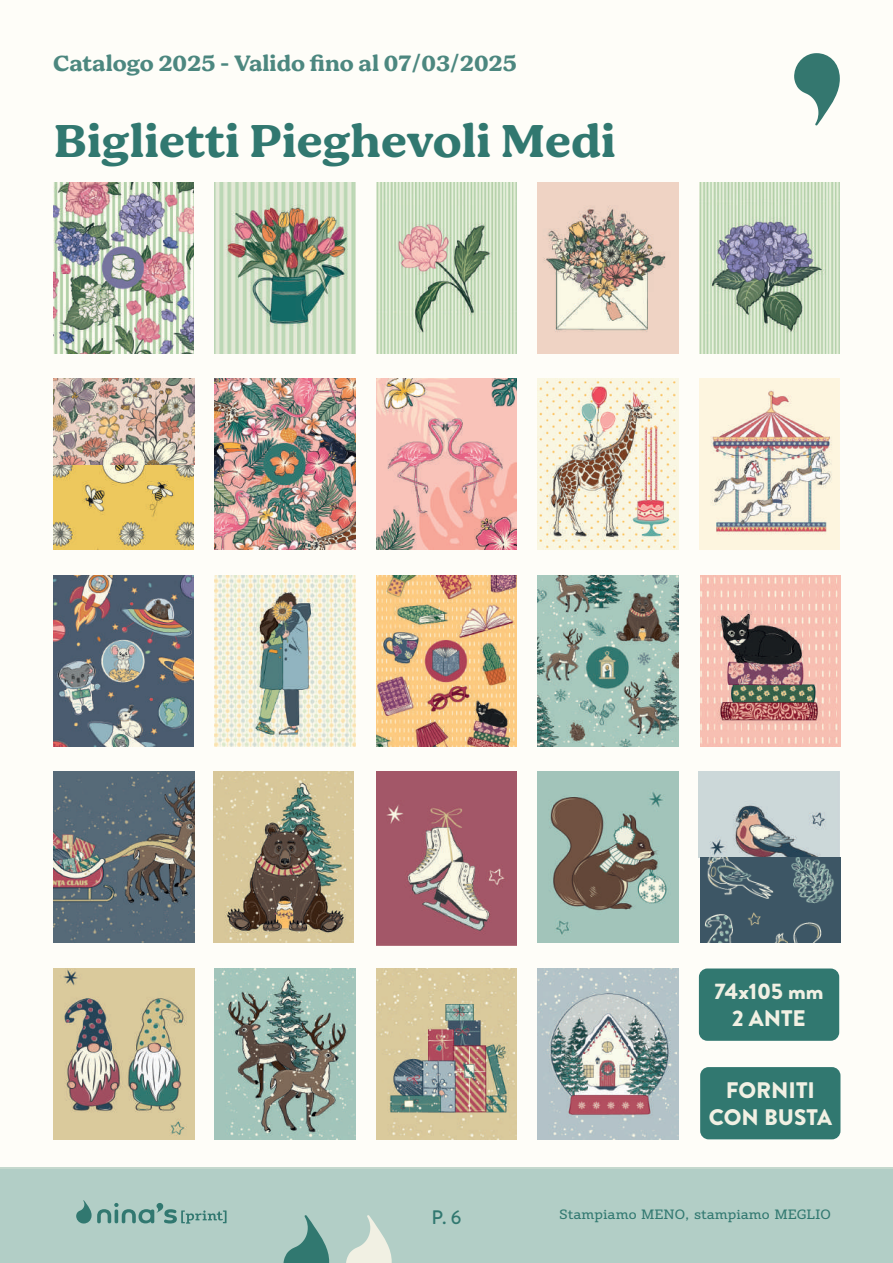
<style>
.page{position:relative;width:893px;height:1263px;background:#fff}
.page>*{position:absolute;margin:0;border:0;box-sizing:border-box;transform-origin:0 0}
.t1{font:700 46.5px "Bogue";color:#317870}
.t2{font:700 22.5px "Bogue";color:#34776f}
.t3{font:900 22.5px/27px "Brandon Grotesque";color:#f1f0e3;text-align:center}
.t4{font:500 19.5px "Brandon Grotesque";color:#317870}
.t5{font:13.5px "Vaccine";color:#317870}
</style>
<div class="page">
<div style="left:0;top:1167px;width:893px;height:96px;background:#b2cec6"></div>
<div style="left:0;top:0;width:893px;height:1168px;background:#fefdf8"></div>
<svg style="left:794px;top:53px;width:46px;height:73px"></svg>
<svg style="left:283px;top:1215px;width:46px;height:48px"></svg>
<svg style="left:346px;top:1215px;width:46px;height:48px"></svg>
<svg style="left:76px;top:1200px;width:151px;height:24px"></svg>
<div style="left:700px;top:1067px;width:140px;height:72px;background:#317870;border-radius:9px"></div>
<div style="left:699px;top:968px;width:140px;height:73px;background:#317870;border-radius:9px"></div>
<img style="left:215px;top:968px;width:140px;height:171px">
<img style="left:699px;top:772px;width:141px;height:171px">
<img style="left:53px;top:379px;width:141px;height:171px">
<img style="left:53px;top:575px;width:140px;height:171px">
<img style="left:53px;top:182px;width:140px;height:171px">
<img style="left:376px;top:968px;width:141px;height:171px">
<img style="left:54px;top:772px;width:140px;height:171px">
<img style="left:215px;top:379px;width:140px;height:171px">
<img style="left:215px;top:575px;width:140px;height:171px">
<img style="left:215px;top:182px;width:140px;height:171px">
<img style="left:376px;top:575px;width:141px;height:171px">
<img style="left:538px;top:772px;width:140px;height:171px">
<img style="left:376px;top:772px;width:141px;height:173px">
<img style="left:538px;top:968px;width:140px;height:171px">
<img style="left:538px;top:379px;width:140px;height:171px">
<img style="left:538px;top:575px;width:140px;height:171px">
<img style="left:538px;top:182px;width:140px;height:171px">
<img style="left:699px;top:379px;width:141px;height:171px">
<img style="left:376px;top:379px;width:141px;height:171px">
<img style="left:54px;top:968px;width:140px;height:171px">
<img style="left:376px;top:182px;width:141px;height:171px">
<img style="left:699px;top:182px;width:141px;height:171px">
<img style="left:700px;top:575px;width:140px;height:171px">
<img style="left:213px;top:772px;width:141px;height:171px">
<p class="t2" style="left:53px;top:50px;width:465px">Catalogo 2025 - Valido fino al 07/03/2025</p>
<h1 class="t1" style="left:54px;top:114px;width:564px">Biglietti Pieghevoli Medi</h1>
<p class="t3" style="left:715px;top:978px;width:110px">74x105 mm<br>2 ANTE</p>
<p class="t3" style="left:709px;top:1077px;width:125px">FORNITI<br>CON BUSTA</p>
<p class="t4" style="left:432px;top:1204px;width:31px">P. 6</p>
<p class="t5" style="left:560px;top:1206px;width:273px">Stampiamo MENO, stampiamo MEGLIO</p>
</div>
